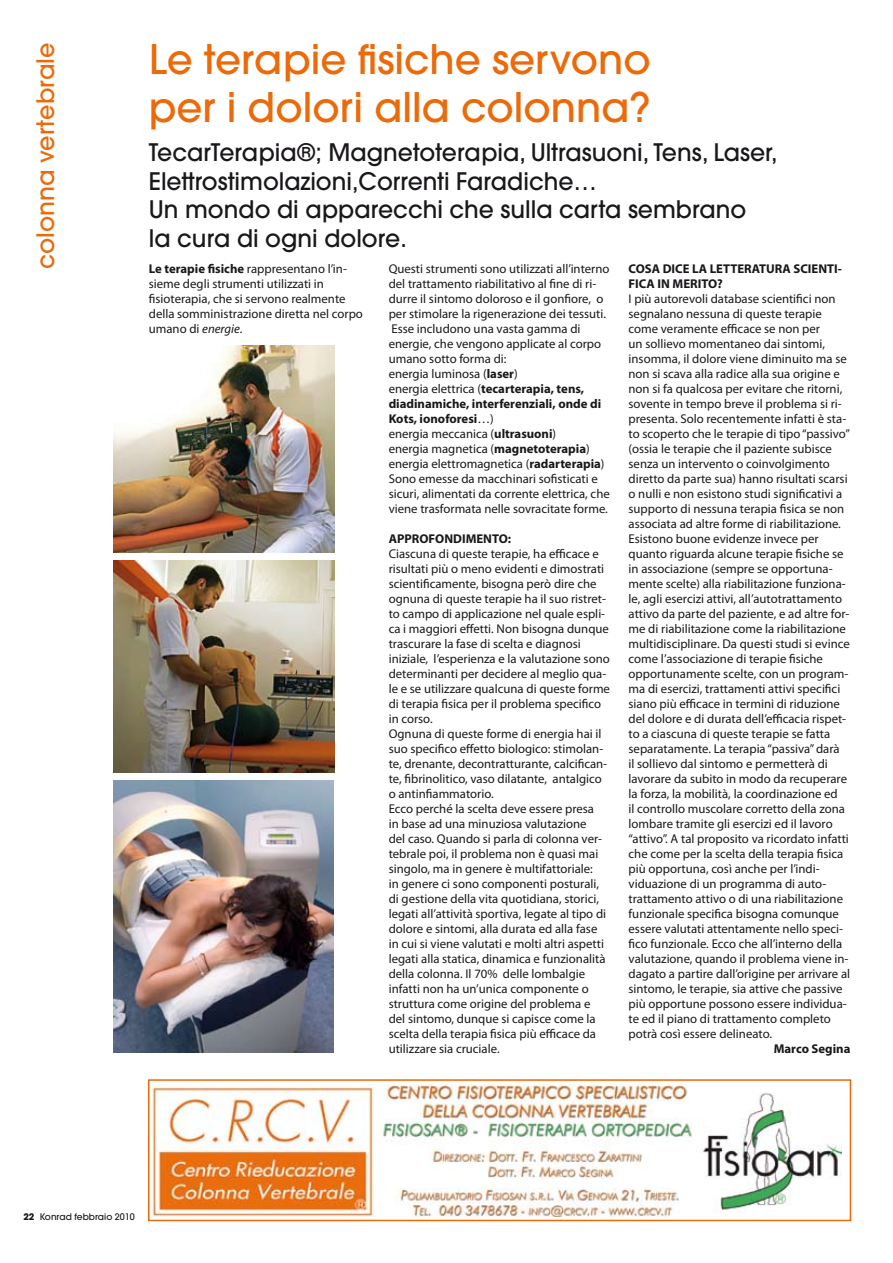
<style>
.page{position:relative;width:893px;height:1263px;background:#fff}
.page>*{position:absolute;margin:0;border:0;box-sizing:border-box;transform-origin:0 0}
.t1{font:500 40.5px/48.6px "Avant Garde";color:#eb6a0a}
.t2{font:500 24px/28.8px "Avant Garde";color:#1a171b}
.t3{font:500 24px "Avant Garde";color:#eb6a0a}
.t4{font:12.75px/15px "Myriad Pro";color:#1a171b}
.t5{font:700 12.75px/15px "Myriad Pro";color:#1a171b}
.t6{font:500 9px "Avant Garde";color:#1a171b}
.s1{font-weight:700}
.s2{font-style:italic}
</style>
<div class="page">
<img style="left:113px;top:345px;width:221px;height:208px">
<img style="left:113px;top:560px;width:222px;height:212px">
<img style="left:113px;top:780px;width:220px;height:273px">
<img style="left:152px;top:1084px;width:690px;height:132px">
<div style="left:148px;top:1079px;width:703px;height:142px;border:2px solid #eb6a0a"></div>
<h2 class="t3" style="left:31px;top:269px;width:228px;rotate:-90deg">colonna vertebrale</h2>
<h1 class="t1" style="left:149px;top:35px;width:503px">Le terapie fisiche servono per i dolori alla colonna?</h1>
<h2 class="t2" style="left:149px;top:138px;width:630px">TecarTerapia®; Magnetoterapia, Ultrasuoni, Tens, Laser, Elettrostimolazioni,Correnti Faradiche…<br>Un mondo di apparecchi che sulla carta sembrano<br>la cura di ogni dolore.</h2>
<p class="t4" style="left:149px;top:261px;width:216px"><span class="s1">Le terapie fisiche</span> rappresentano l’in&shy;sieme degli strumenti utilizzati in fisioterapia, che si servono realmente della somministrazione diretta nel corpo umano di <span class="s2">energie</span>.</p>
<p class="t4" style="left:389px;top:261px;width:223px">Questi strumenti sono utilizzati all’interno del trattamento riabilitativo al fine di ri&shy;durre il sintomo doloroso e il gonfiore, o per stimolare la rigenerazione dei tessuti.<br>Esse includono una vasta gamma di energie, che vengono applicate al corpo umano sotto forma di:<br>energia luminosa (<span class="s1">laser</span>)<br>energia elettrica (<span class="s1">tecarterapia, tens, diadinamiche, interferenziali, onde di Kots, ionoforesi</span>…)<br>energia meccanica (<span class="s1">ultrasuoni</span>)<br>energia magnetica (<span class="s1">magnetoterapia</span>) energia elettromagnetica (<span class="s1">radarterapia</span>)<br>Sono emesse da macchinari sofisticati e sicuri, alimentati da corrente elettrica, che viene trasformata nelle sovracitate forme.</p>
<p class="t5" style="left:389px;top:531px;width:124px">APPROFONDIMENTO:</p>
<p class="t4" style="left:389px;top:546px;width:223px">Ciascuna di queste terapie, ha efficace e risultati più o meno evidenti e dimostrati scientificamente, bisogna però dire che ognuna di queste terapie ha il suo ristret&shy;to campo di applicazione nel quale espli&shy;ca i maggiori effetti. Non bisogna dunque trascurare la fase di scelta e diagnosi iniziale, l’esperienza e la valutazione sono determinanti per decidere al meglio qua&shy;le e se utilizzare qualcuna di queste forme di terapia fisica per il problema specifico in corso.<br>Ognuna di queste forme di energia hai il suo specifico effetto biologico: stimolan&shy;te, drenante, decontratturante, calcifican&shy;te, fibrinolitico, vaso dilatante, antalgico o antinfiammatorio.<br>Ecco perché la scelta deve essere presa<br>in base ad una minuziosa valutazione<br>del caso. Quando si parla di colonna ver&shy;tebrale poi, il problema non è quasi mai singolo, ma in genere è multifattoriale:<br>in genere ci sono componenti posturali, di gestione della vita quotidiana, storici, legati all’attività sportiva, legate al tipo di dolore e sintomi, alla durata ed alla fase in cui si viene valutati e molti altri aspetti legati alla statica, dinamica e funzionalità della colonna. Il 70% delle lombalgie infatti non ha un’unica componente o struttura come origine del problema e del sintomo, dunque si capisce come la scelta della terapia fisica più efficace da utilizzare sia cruciale.</p>
<p class="t5" style="left:629px;top:261px;width:215px">COSA DICE LA LETTERATURA SCIENTI-<br>FICA IN MERITO?</p>
<p class="t4" style="left:629px;top:291px;width:223px">I più autorevoli database scientifici non segnalano nessuna di queste terapie come veramente efficace se non per<br>un sollievo momentaneo dai sintomi, insomma, il dolore viene diminuito ma se non si scava alla radice alla sua origine e non si fa qualcosa per evitare che ritorni, sovente in tempo breve il problema si ri&shy;presenta. Solo recentemente infatti è sta&shy;to scoperto che le terapie di tipo “passivo” (ossia le terapie che il paziente subisce senza un intervento o coinvolgimento diretto da parte sua) hanno risultati scarsi o nulli e non esistono studi significativi a supporto di nessuna terapia fisica se non associata ad altre forme di riabilitazione.<br>Esistono buone evidenze invece per quanto riguarda alcune terapie fisiche se in associazione (sempre se opportuna&shy;mente scelte) alla riabilitazione funziona&shy;le, agli esercizi attivi, all’autotrattamento attivo da parte del paziente, e ad altre for&shy;me di riabilitazione come la riabilitazione multidisciplinare. Da questi studi si evince come l’associazione di terapie fisiche opportunamente scelte, con un program&shy;ma di esercizi, trattamenti attivi specifici siano più efficace in termini di riduzione del dolore e di durata dell’efficacia rispet&shy;to a ciascuna di queste terapie se fatta separatamente. La terapia “passiva” darà<br>il sollievo dal sintomo e permetterà di lavorare da subito in modo da recuperare la forza, la mobilità, la coordinazione ed<br>il controllo muscolare corretto della zona lombare tramite gli esercizi ed il lavoro “attivo”. A tal proposito va ricordato infatti che come per la scelta della terapia fisica più opportuna, così anche per l’indi&shy;viduazione di un programma di auto&shy;trattamento attivo o di una riabilitazione funzionale specifica bisogna comunque essere valutati attentamente nello speci&shy;fico funzionale. Ecco che all’interno della valutazione, quando il problema viene in&shy;dagato a partire dall’origine per arrivare al sintomo, le terapie, sia attive che passive più opportune possono essere individua&shy;te ed il piano di trattamento completo potrà così essere delineato.</p>
<p class="t5" style="left:774px;top:1040px;width:78px">Marco Segina</p>
<p class="t6" style="left:23px;top:1211px;width:113px"><span class="s1">22</span> Konrad febbraio 2010</p>
</div>
